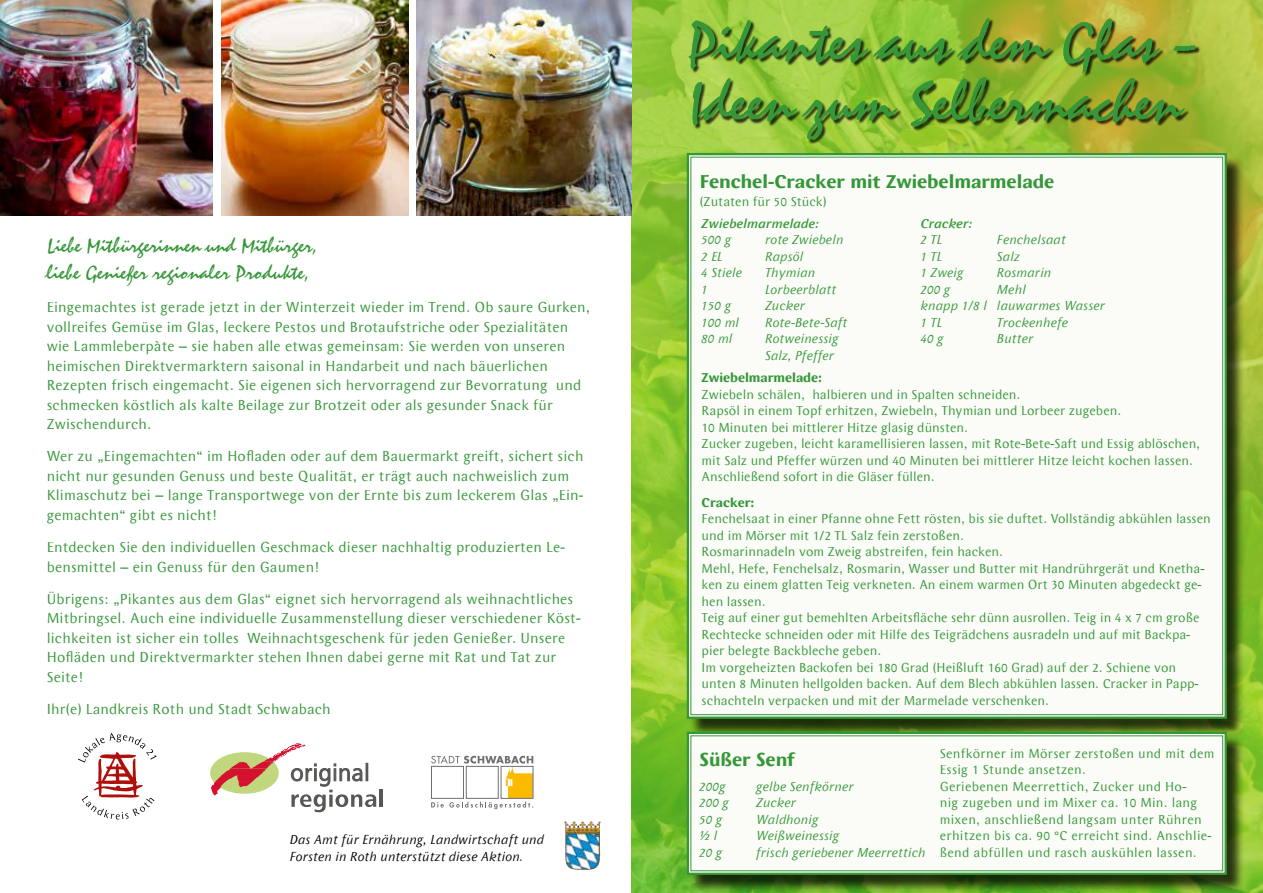
<style>
.page{position:relative;width:1263px;height:893px;background:#fff}
.page>*{position:absolute;margin:0;border:0;box-sizing:border-box;transform-origin:0 0}
.t1{font:60px/60px "Staccato 222 BT";letter-spacing:-.005em;color:#359738}
.t2{font:21px/27px "Staccato 222 BT";letter-spacing:.01em;color:#359738}
.t3{font:700 19.5px "Wunderlich";color:#359738}
.t4{font:15px/19.5px "Wunderlich";letter-spacing:.01em;color:#359738}
.t5{font:13.5px/16.5px "Wunderlich";color:#359738}
.t6{font:italic 13.5px/16.5px "Wunderlich";color:#359738}
.t7{font:13.5px/16.5px "Wunderlich";letter-spacing:.02em;color:#359738}
.t8{font:italic 13.5px/16.5px "Wunderlich";color:#000}
.t9{font:700 13.5px "Wunderlich";color:#359738}
.t10{font:italic 500 13.5px "Wunderlich";color:#359738}
</style>
<div class="page">
<img style="left:631px;top:0;width:632px;height:893px">
<svg style="left:431px;top:756px;width:102px;height:53px"></svg>
<svg style="left:78px;top:733px;width:79px;height:86px"></svg>
<svg style="left:211px;top:743px;width:165px;height:69px"></svg>
<hr style="left:380px;top:789px;width:3px;height:18px;background:#575756">
<img style="left:564px;top:821px;width:36px;height:49px">
<img style="left:0;top:0;width:213px;height:216px">
<img style="left:221px;top:0;width:187px;height:216px">
<img style="left:417px;top:0;width:214px;height:216px">
<div style="left:689px;top:155px;width:556px;height:583px;background:#000;opacity:.75"></div>
<svg style="left:686px;top:152px;width:542px;height:568px"></svg>
<div style="left:690px;top:20px;width:510px;height:124px;background:#000;opacity:.75"></div>
<div style="left:689px;top:734px;width:556px;height:159px;background:#000;opacity:.75"></div>
<svg style="left:686px;top:731px;width:542px;height:145px"></svg>
<div style="left:690px;top:735px;width:533px;height:136px;border:1px solid #359738"></div>
<h2 class="t2" style="left:47px;top:233px;width:273px">Liebe Mitbürgerinnen und Mitbürger, liebe Genießer regionaler Produkte,</h2>
<p class="t4" style="left:47px;top:298px;width:545px">Eingemachtes ist gerade jetzt in der Winterzeit wieder im Trend. Ob saure Gurken, vollreifes Gemüse im Glas, leckere Pestos und Brotaufstriche oder Spezialitäten wie Lammleberpàte – sie haben alle etwas gemeinsam: Sie werden von unseren heimischen Direktvermarktern saisonal in Handarbeit und nach bäuerlichen Rezepten frisch eingemacht. Sie eigenen sich hervorragend zur Bevorratung und schmecken köstlich als kalte Beilage zur Brotzeit oder als gesunder Snack für Zwischendurch.</p>
<p class="t4" style="left:47px;top:447px;width:538px">Wer zu „Eingemachten“ im Hofladen oder auf dem Bauermarkt greift, sichert sich nicht nur gesunden Genuss und beste Qualität, er trägt auch nachweislich zum Klimaschutz bei – lange Transportwege von der Ernte bis zum leckerem Glas „Ein&shy;gemachten“ gibt es nicht!</p>
<p class="t4" style="left:47px;top:538px;width:520px">Entdecken Sie den individuellen Geschmack dieser nachhaltig produzierten Le&shy;bensmittel – ein Genuss für den Gaumen!</p>
<p class="t4" style="left:47px;top:589px;width:535px">Übrigens: „Pikantes aus dem Glas“ eignet sich hervorragend als weihnachtliches Mitbringsel. Auch eine individuelle Zusammenstellung dieser verschiedener Köst&shy;lichkeiten ist sicher ein tolles Weihnachtsgeschenk für jeden Genießer. Unsere Hofläden und Direktvermarkter stehen Ihnen dabei gerne mit Rat und Tat zur Seite!</p>
<p class="t4" style="left:47px;top:700px;width:285px">Ihr(e) Landkreis Roth und Stadt Schwabach</p>
<p class="t8" style="left:290px;top:832px;width:256px">Das Amt für Ernährung, Landwirtschaft und<br>Forsten in Roth unterstützt diese Aktion.</p>
<h1 class="t1" style="left:688px;top:14px;width:515px">Pikantes aus dem Glas –<br>Ideen zum Selbermachen</h1>
<h3 class="t3" style="left:700px;top:170px;width:356px">Fenchel-Cracker mit Zwiebelmarmelade</h3>
<p class="t5" style="left:700px;top:193px;width:128px">(Zutaten für 50 Stück)</p>
<p class="t10" style="left:702px;top:215px;width:119px">Zwiebelmarmelade:</p>
<p class="t6" style="left:702px;top:231px;width:31px">500 g</p>
<p class="t6" style="left:765px;top:231px;width:80px">rote Zwiebeln</p>
<p class="t6" style="left:702px;top:248px;width:23px">2 EL</p>
<p class="t6" style="left:765px;top:248px;width:40px">Rapsöl</p>
<p class="t6" style="left:702px;top:264px;width:42px">4 Stiele</p>
<p class="t6" style="left:765px;top:264px;width:52px">Thymian</p>
<p class="t6" style="left:702px;top:281px;width:8px">1</p>
<p class="t6" style="left:765px;top:281px;width:73px">Lorbeerblatt</p>
<p class="t6" style="left:702px;top:297px;width:31px">150 g</p>
<p class="t6" style="left:765px;top:297px;width:42px">Zucker</p>
<p class="t6" style="left:702px;top:314px;width:39px">100 ml</p>
<p class="t6" style="left:765px;top:314px;width:84px">Rote-Bete-Saft</p>
<p class="t6" style="left:702px;top:330px;width:33px">80 ml</p>
<p class="t6" style="left:765px;top:330px;width:75px">Rotweinessig<br>Salz, Pfeffer</p>
<p class="t10" style="left:921px;top:215px;width:53px">Cracker:</p>
<p class="t6" style="left:921px;top:231px;width:23px">2 TL</p>
<p class="t6" style="left:997px;top:231px;width:70px">Fenchelsaat</p>
<p class="t6" style="left:921px;top:248px;width:23px">1 TL</p>
<p class="t6" style="left:997px;top:248px;width:25px">Salz</p>
<p class="t6" style="left:921px;top:264px;width:45px">1 Zweig</p>
<p class="t6" style="left:997px;top:264px;width:56px">Rosmarin</p>
<p class="t6" style="left:921px;top:281px;width:31px">200 g</p>
<p class="t6" style="left:921px;top:281px;width:186px;text-indent:77px">Mehl<br>knapp 1/8 l lauwarmes Wasser<br>1 TL</p>
<p class="t6" style="left:997px;top:314px;width:73px">Trockenhefe</p>
<p class="t6" style="left:921px;top:330px;width:25px">40 g</p>
<p class="t6" style="left:997px;top:330px;width:38px">Butter</p>
<p class="t9" style="left:702px;top:370px;width:122px">Zwiebelmarmelade:</p>
<p class="t5" style="left:702px;top:386px;width:500px">Zwiebeln schälen, halbieren und in Spalten schneiden.<br>Rapsöl in einem Topf erhitzen, Zwiebeln, Thymian und Lorbeer zugeben.<br>10 Minuten bei mittlerer Hitze glasig dünsten.<br>Zucker zugeben, leicht karamellisieren lassen, mit Rote-Bete-Saft und Essig ablöschen, mit Salz und Pfeffer würzen und 40 Minuten bei mittlerer Hitze leicht kochen lassen.<br>Anschließend sofort in die Gläser füllen.</p>
<p class="t9" style="left:702px;top:494px;width:54px">Cracker:</p>
<p class="t5" style="left:702px;top:510px;width:511px">Fenchelsaat in einer Pfanne ohne Fett rösten, bis sie duftet. Vollständig abkühlen lassen und im Mörser mit 1/2 TL Salz fein zerstoßen.<br>Rosmarinnadeln vom Zweig abstreifen, fein hacken.<br>Mehl, Hefe, Fenchelsalz, Rosmarin, Wasser und Butter mit Handrührgerät und Knetha&shy;ken zu einem glatten Teig verkneten. An einem warmen Ort 30 Minuten abgedeckt ge&shy;hen lassen.<br>Teig auf einer gut bemehlten Arbeitsfläche sehr dünn ausrollen. Teig in 4 x 7 cm große Rechtecke schneiden oder mit Hilfe des Teigrädchens ausradeln und auf mit Backpa&shy;pier belegte Backbleche geben.<br>Im vorgeheizten Backofen bei 180 Grad (Heißluft 160 Grad) auf der 2. Schiene von unten 8 Minuten hellgolden backen. Auf dem Blech abkühlen lassen. Cracker in Papp&shy;schachteln verpacken und mit der Marmelade verschenken.</p>
<h3 class="t3" style="left:699px;top:748px;width:97px">Süßer Senf</h3>
<p class="t6" style="left:699px;top:778px;width:28px">200g</p>
<p class="t6" style="left:756px;top:778px;width:99px">gelbe Senfkörner</p>
<p class="t6" style="left:699px;top:795px;width:31px">200 g</p>
<p class="t6" style="left:756px;top:795px;width:42px">Zucker</p>
<p class="t6" style="left:699px;top:811px;width:25px">50 g</p>
<p class="t6" style="left:756px;top:811px;width:64px">Waldhonig</p>
<p class="t6" style="left:699px;top:828px;width:20px">½ l</p>
<p class="t6" style="left:756px;top:828px;width:85px">Weißweinessig</p>
<p class="t6" style="left:699px;top:844px;width:25px">20 g</p>
<p class="t6" style="left:756px;top:844px;width:171px">frisch geriebener Meerrettich</p>
<p class="t7" style="left:940px;top:745px;width:276px">Senfkörner im Mörser zerstoßen und mit dem Essig 1 Stunde ansetzen.<br>Geriebenen Meerrettich, Zucker und Ho-<br>nig zugeben und im Mixer ca. 10 Min. lang mixen, anschließend langsam unter Rühren erhitzen bis ca. 90 °C erreicht sind. Anschlie&shy;ßend abfüllen und rasch auskühlen lassen.</p>
</div>
